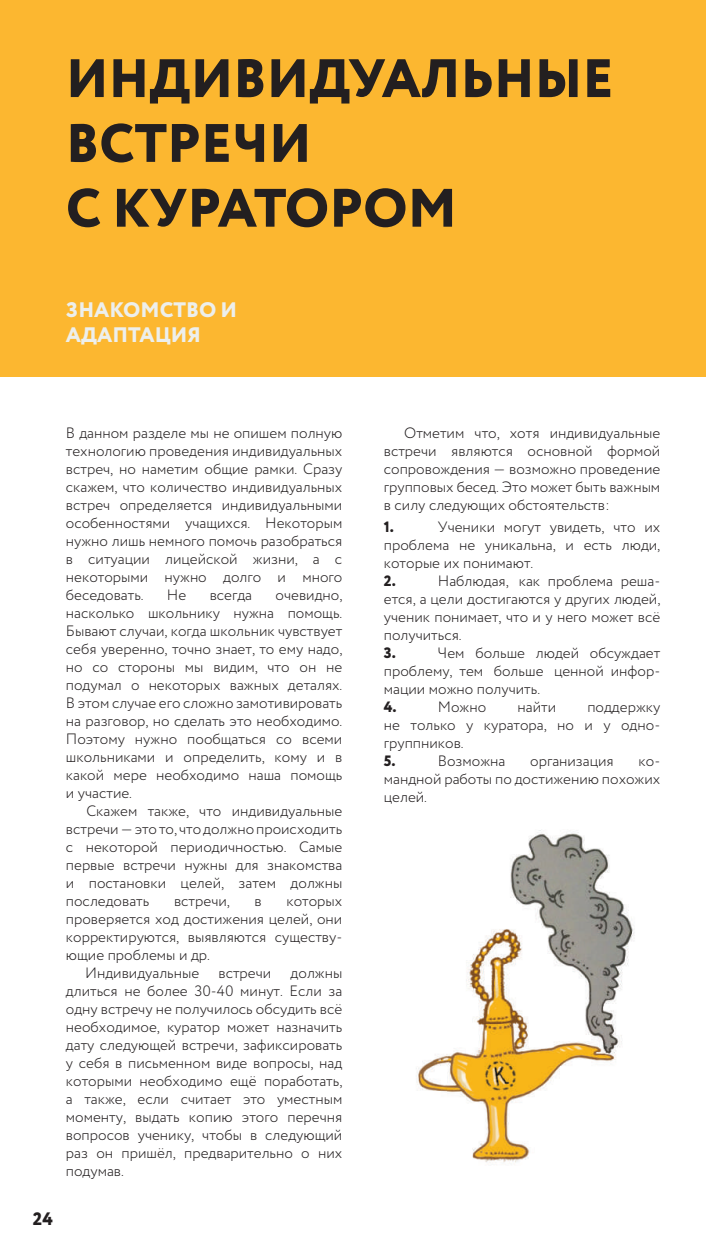
<style>
.page{position:relative;width:706px;height:1259px;background:#fff}
.page>*{position:absolute;margin:0;border:0;box-sizing:border-box;transform-origin:0 0}
.t1{font:800 54px/64.8px "Circe";color:#231f20}
.t2{font:800 21px/25.2px "Circe";color:#edefec}
.t3{font:800 18px "Circe";color:#231f20}
.t4{font:300 15px/18px "Circe";color:#231f20;text-align:justify}
.t5{font:800 15px "Circe";color:#231f20}
</style>
<div class="page">
<div style="left:0;top:0;width:706px;height:376px;background:#fcb730"></div>
<img style="left:416px;top:830px;width:219px;height:333px">
<h1 class="t1" style="left:66px;top:49px;width:549px">ИНДИВИДУАЛЬНЫЕ<br>ВСТРЕЧИ<br>С КУРАТОРОМ</h1>
<h2 class="t2" style="left:66px;top:298px;width:173px">ЗНАКОМСТВО И<br>АДАПТАЦИЯ</h2>
<p class="t3" style="left:33px;top:1206px;width:21px">24</p>
<p class="t4" style="left:66px;top:424px;width:278px">В данном разделе мы не опишем полную технологию проведения индивидуальных встреч, но наметим общие рамки. Сразу скажем, что количество индивидуальных встреч определяется индивидуальными особенностями учащихся. Некоторым нужно лишь немного помочь разобраться в ситуации лицейской жизни, а с некоторыми нужно долго и много беседовать.</p>
<p class="t4" style="left:167px;top:586px;width:21px">Не</p>
<p class="t4" style="left:210px;top:586px;width:44px">всегда</p>
<p class="t4" style="left:66px;top:586px;width:278px;text-indent:210px">очевидно, насколько школьнику нужна помощь.<br>Бывают случаи, когда школьник чувствует себя уверенно, точно знает, то ему надо, но со стороны мы видим, что он не подумал о некоторых важных деталях.<br>В этом случае его сложно замотивировать на разговор, но сделать это необходимо.<br>Поэтому нужно пообщаться со всеми школьниками и определить, кому и в какой мере необходимо наша помощь и участие.</p>
<p class="t4" style="left:66px;top:802px;width:278px;text-indent:20px">Скажем также, что индивидуальные встречи — это то, что должно происходить с некоторой периодичностью. Самые первые встречи нужны для знакомства и постановки целей, затем должны последовать</p>
<p class="t4" style="left:174px;top:892px;width:57px">встречи,</p>
<p class="t4" style="left:255px;top:892px;width:9px">в</p>
<p class="t4" style="left:286px;top:892px;width:57px">которых</p>
<p class="t4" style="left:66px;top:910px;width:278px">проверяется ход достижения целей, они</p>
<p class="t4" style="left:66px;top:928px;width:278px">корректируются, выявляются существу-</p>
<p class="t4" style="left:66px;top:946px;width:146px">ющие проблемы и др.</p>
<p class="t4" style="left:85px;top:964px;width:116px">Индивидуальные</p>
<p class="t4" style="left:219px;top:964px;width:54px">встречи</p>
<p class="t4" style="left:66px;top:964px;width:278px;text-indent:225px">должны длиться не более 30-40 минут. Если за одну встречу не получилось обсудить всё необходимое, куратор может назначить дату следующей встречи, зафиксировать у себя в письменном виде вопросы, над которыми необходимо ещё поработать, а также, если считает это уместным моменту, выдать копию этого перечня вопросов ученику, чтобы в следующий раз он пришёл, предварительно о них подумав.</p>
<p class="t4" style="left:384px;top:424px;width:278px;text-indent:20px">Отметим что, хотя индивидуальные встречи являются основной формой сопровождения — возможно проведение групповых бесед. Это может быть важным в силу следующих обстоятельств:</p>
<p class="t5" style="left:384px;top:517px;width:12px">1.</p>
<p class="t4" style="left:384px;top:518px;width:278px;text-indent:54px">Ученики могут увидеть, что их проблема не уникальна, и есть люди, которые их понимают.</p>
<p class="t5" style="left:384px;top:571px;width:13px">2.</p>
<p class="t4" style="left:384px;top:572px;width:278px;text-indent:54px">Наблюдая, как проблема реша&shy;ется, а цели достигаются у других людей, ученик понимает, что и у него может всё получиться.</p>
<p class="t5" style="left:384px;top:643px;width:14px">3.</p>
<p class="t4" style="left:384px;top:644px;width:278px;text-indent:54px">Чем больше людей обсуждает проблему, тем больше ценной инфор&shy;мации можно получить.</p>
<p class="t5" style="left:384px;top:697px;width:14px">4.</p>
<p class="t4" style="left:438px;top:698px;width:50px">Можно</p>
<p class="t4" style="left:517px;top:698px;width:40px">найти</p>
<p class="t4" style="left:384px;top:698px;width:278px;text-indent:203px">поддержку не только у куратора, но и у одно&shy;группников.</p>
<p class="t5" style="left:384px;top:751px;width:13px">5.</p>
<p class="t4" style="left:438px;top:752px;width:69px">Возможна</p>
<p class="t4" style="left:530px;top:752px;width:85px">организация</p>
<p class="t4" style="left:384px;top:752px;width:278px;text-indent:255px">ко&shy;мандной работы по достижению похожих целей.</p>
</div>
